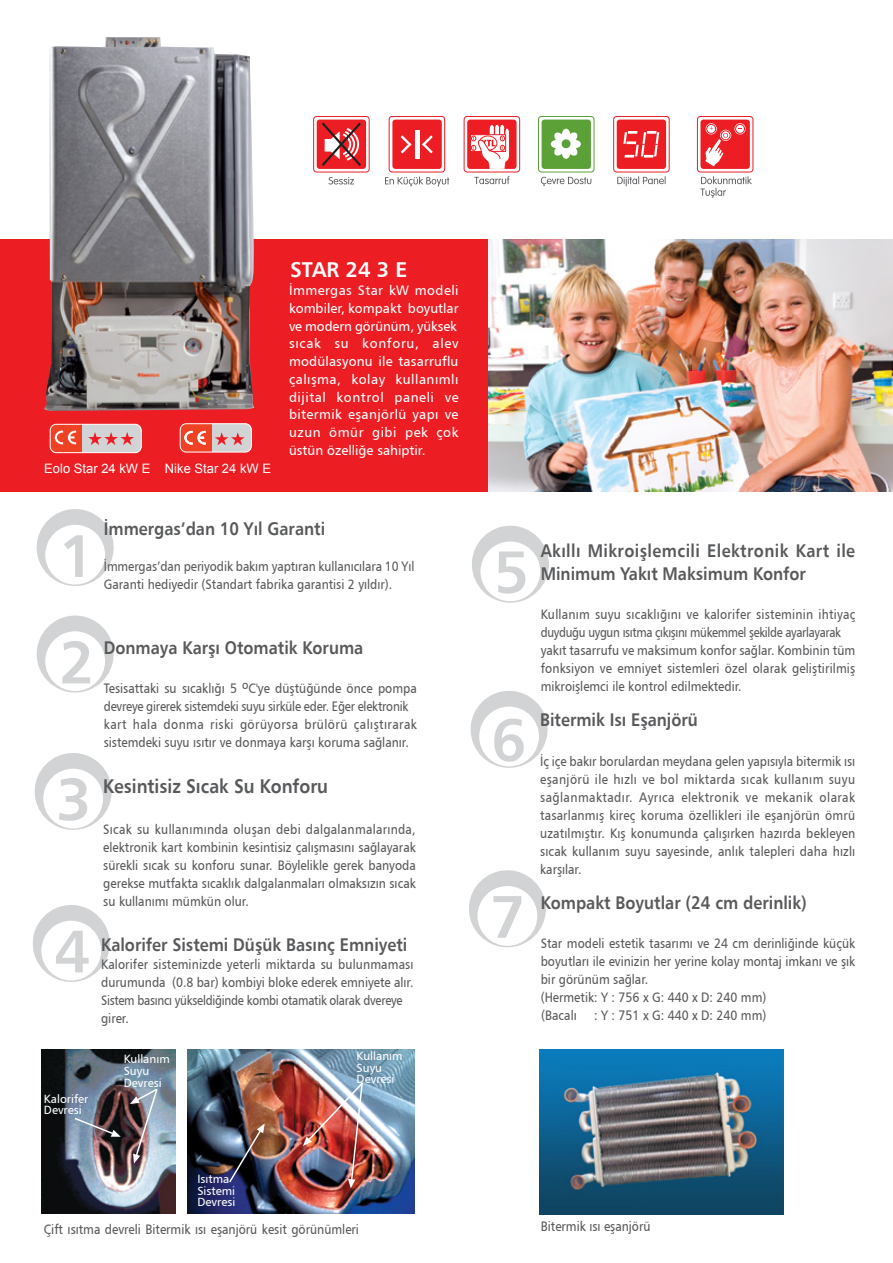
<style>
.page{position:relative;width:893px;height:1263px;background:#fff}
.page>*{position:absolute;margin:0;border:0;box-sizing:border-box;transform-origin:0 0}
.t1{font:60px "Humanist 777 BT Bold B";color:#d1d3d4}
.t2{font:21px "Humanist 777 BT Bold B";color:#fff}
.t3{font:19.5px "Humanist 777 BT Bold B";color:#58595b;scale:.9 1}
.t4{font:18px "Humanist 777 BT Bold B";color:#58595b;scale:.9 1}
.t5{font:18px/22.2px "Humanist 777 BT Bold B";letter-spacing:.025em;color:#58595b;scale:.9 1}
.t6{font:13.5px/18px "Humanist 777 BT Roman B";color:#58595b;scale:.9 1}
.t7{font:13.5px/17.7px "Humanist 777 BT Roman B";letter-spacing:.03em;color:#fff}
.t8{font:13.5px/18px "Humanist 777 BT Roman B";color:#58595b;scale:.89 1}
.t9{font:13.05px "Arial";color:#fff}
.t10{font:11.7px/11.7px "Humanist 777 BT Roman B";color:#fff}
</style>
<div class="page">
<svg style="left:37px;top:615px;width:77px;height:77px"></svg>
<svg style="left:37px;top:509px;width:77px;height:77px"></svg>
<div style="left:617px;top:120px;width:49px;height:49px;background:#ed1d24;border-radius:3px"></div>
<div style="left:613px;top:116px;width:57px;height:56px;border:1px solid #ed1d24;border-radius:3px"></div>
<svg style="left:617px;top:176px;width:49px;height:10px"></svg>
<svg style="left:623px;top:131px;width:36px;height:27px"></svg>
<div style="left:392px;top:120px;width:50px;height:49px;background:#ed1d24;border-radius:3px"></div>
<hr style="left:415px;top:130px;width:4px;height:28px;background:#fff">
<svg style="left:422px;top:135px;width:11px;height:18px"></svg>
<svg style="left:401px;top:135px;width:10px;height:18px"></svg>
<div style="left:389px;top:116px;width:56px;height:56px;border:1px solid #ed1d24;border-radius:3px"></div>
<svg style="left:385px;top:177px;width:64px;height:10px"></svg>
<div style="left:317px;top:120px;width:49px;height:49px;background:#ed1d24;border-radius:3px"></div>
<div style="left:313px;top:116px;width:57px;height:56px;border:1px solid #ed1d24;border-radius:3px"></div>
<svg style="left:329px;top:177px;width:25px;height:7px"></svg>
<svg style="left:322px;top:122px;width:39px;height:44px"></svg>
<div style="left:542px;top:120px;width:49px;height:49px;background:#5ca038;border-radius:3px"></div>
<div style="left:538px;top:116px;width:56px;height:56px;border:1px solid #5ca038;border-radius:3px"></div>
<svg style="left:562px;top:129px;width:8px;height:11px"></svg>
<svg style="left:562px;top:147px;width:8px;height:12px"></svg>
<svg style="left:569px;top:140px;width:12px;height:8px"></svg>
<svg style="left:553px;top:132px;width:25px;height:24px"></svg>
<div style="left:562px;top:139px;width:8px;height:9px;background:#5ca038;border-radius:50%"></div>
<svg style="left:541px;top:177px;width:50px;height:9px"></svg>
<div style="left:467px;top:120px;width:50px;height:49px;background:#ed1d24;border-radius:3px"></div>
<div style="left:470px;top:134px;width:36px;height:18px;background:#ed232a"></div>
<svg style="left:471px;top:124px;width:39px;height:45px"></svg>
<div style="left:464px;top:116px;width:56px;height:56px;border:1px solid #ed1d24;border-radius:3px"></div>
<svg style="left:474px;top:176px;width:36px;height:8px"></svg>
<div style="left:700px;top:120px;width:50px;height:49px;background:#ed1d24;border-radius:3px"></div>
<div style="left:697px;top:116px;width:56px;height:56px;border:1px solid #ed1d24;border-radius:3px"></div>
<div style="left:706px;top:124px;width:10px;height:10px;border:1px solid #ed1d24;border-radius:50%"></div>
<svg style="left:734px;top:123px;width:12px;height:11px"></svg>
<div style="left:735px;top:124px;width:10px;height:10px;border:1px solid #ed1d24;border-radius:50%"></div>
<div style="left:721px;top:130px;width:9px;height:10px;border:1px solid #ed1d24;border-radius:50%"></div>
<svg style="left:700px;top:176px;width:52px;height:22px"></svg>
<svg style="left:705px;top:126px;width:23px;height:41px"></svg>
<div style="left:0;top:240px;width:893px;height:252px;background:#ed1d24"></div>
<div style="left:50px;top:424px;width:91px;height:29px;background:#ef4123;border-radius:6px"></div>
<svg style="left:55px;top:431px;width:21px;height:13px"></svg>
<div style="left:82px;top:424px;width:59px;height:29px;background:#d1d3d4"></div>
<div style="left:50px;top:424px;width:92px;height:29px;border:1px solid #fff;border-radius:6px"></div>
<svg style="left:88px;top:432px;width:46px;height:13px"></svg>
<svg style="left:35px;top:753px;width:77px;height:77px"></svg>
<svg style="left:472px;top:526px;width:77px;height:77px"></svg>
<img style="left:187px;top:1049px;width:228px;height:164px">
<img style="left:42px;top:1049px;width:133px;height:164px">
<img style="left:303px;top:1081px;width:62px;height:107px">
<img style="left:228px;top:1123px;width:37px;height:61px">
<img style="left:130px;top:1087px;width:29px;height:76px">
<svg style="left:73px;top:1116px;width:48px;height:21px"></svg>
<svg style="left:471px;top:691px;width:77px;height:77px"></svg>
<svg style="left:469px;top:870px;width:77px;height:77px"></svg>
<svg style="left:33px;top:905px;width:77px;height:77px"></svg>
<div style="left:180px;top:424px;width:71px;height:28px;background:#ef4123;border-radius:6px"></div>
<div style="left:212px;top:424px;width:39px;height:28px;background:#d1d3d4"></div>
<div style="left:180px;top:423px;width:72px;height:30px;border:1px solid #fff;border-radius:6px"></div>
<svg style="left:215px;top:432px;width:30px;height:13px"></svg>
<svg style="left:184px;top:431px;width:22px;height:14px"></svg>
<img style="left:43px;top:37px;width:211px;height:374px">
<img style="left:539px;top:1049px;width:245px;height:165px">
<img style="left:489px;top:240px;width:404px;height:252px">
<h2 class="t2" style="left:290px;top:257px;width:119px">STAR 24 3 E</h2>
<p class="t9" style="left:44px;top:459px;width:108px">Eolo Star 24 kW E</p>
<p class="t9" style="left:165px;top:459px;width:108px">Nike Star 24 kW E</p>
<p class="t7" style="left:289px;top:281px;width:171px">İmmergas Star kW modeli kombiler, kompakt boyutlar ve modern görünüm, yüksek sıcak su konforu, alev modülasyonu ile tasarruflu çalışma, kolay kullanımlı dijital kontrol paneli ve bitermik eşanjörlü yapı ve uzun ömür gibi pek çok üstün özelliğe sahiptir.</p>
<h1 class="t1" style="left:59px;top:518px;width:37px">1</h1>
<h3 class="t4" style="left:104px;top:517px;width:248px">İmmergas’dan 10 Yıl Garanti</h3>
<p class="t8" style="left:104px;top:557px;width:350px">İmmergas’dan periyodik bakım yaptıran kullanıcılara 10 Yıl<br>Garanti hediyedir (Standart fabrika garantisi 2 yıldır).</p>
<h1 class="t1" style="left:59px;top:625px;width:37px">2</h1>
<h1 class="t1" style="left:56px;top:761px;width:37px">3</h1>
<h1 class="t1" style="left:54px;top:913px;width:37px">4</h1>
<p class="t10" style="left:44px;top:1092px;width:46px">Kalorifer<br>Devresi</p>
<h3 class="t4" style="left:104px;top:637px;width:290px">Donmaya Karşı Otomatik Koruma</h3>
<p class="t6" style="left:104px;top:679px;width:349px">Tesisattaki su sıcaklığı 5 <sup>o</sup>C'ye düştüğünde önce pompa devreye girerek sistemdeki suyu sirküle eder. Eğer elektronik kart hala donma riski görüyorsa brülörü çalıştırarak sistemdeki suyu ısıtır ve donmaya karşı koruma sağlanır.</p>
<h3 class="t3" style="left:103px;top:774px;width:251px">Kesintisiz Sıcak Su Konforu</h3>
<p class="t6" style="left:103px;top:820px;width:349px;text-align:justify">Sıcak su kullanımında oluşan debi dalgalanmalarında, elektronik kart kombinin kesintisiz çalışmasını sağlayarak sürekli sıcak su konforu sunar. Böylelikle gerek banyoda gerekse mutfakta sıcaklık dalgalanmaları olmaksızın sıcak su kullanımı mümkün olur.</p>
<h3 class="t4" style="left:101px;top:933px;width:342px">Kalorifer Sistemi Düşük Basınç Emniyeti</h3>
<p class="t6" style="left:101px;top:954px;width:349px">Kalorifer sisteminizde yeterli miktarda su bulunmaması durumunda (0.8 bar) kombiyi bloke ederek emniyete alır.<br>Sistem basıncı yükseldiğinde kombi otamatik olarak dvereye girer.</p>
<p class="t10" style="left:124px;top:1053px;width:47px">Kullanım<br>Suyu<br>Devresi</p>
<p class="t10" style="left:357px;top:1050px;width:47px">Kullanım<br>Suyu<br>Devresi</p>
<p class="t10" style="left:197px;top:1173px;width:39px">Isıtma<br>Sistemi<br>Devresi</p>
<h1 class="t1" style="left:493px;top:534px;width:37px">5</h1>
<h3 class="t5" style="left:541px;top:539px;width:351px">Akıllı Mikroişlemcili Elektronik Kart ile<br>Minimum Yakıt Maksimum Konfor</h3>
<p class="t6" style="left:541px;top:605px;width:351px">Kullanım suyu sıcaklığını ve kalorifer sisteminin ihtiyaç duyduğu uygun ısıtma çıkışını mükemmel şekilde ayarlayarak yakıt tasarrufu ve maksimum konfor sağlar. Kombinin tüm fonksiyon ve emniyet sistemleri özel olarak geliştirilmiş mikroişlemci ile kontrol edilmektedir.</p>
<h1 class="t1" style="left:491px;top:702px;width:37px">6</h1>
<h3 class="t4" style="left:540px;top:709px;width:177px">Bitermik Isı Eşanjörü</h3>
<p class="t6" style="left:540px;top:751px;width:352px;text-align:justify">İç içe bakır borulardan meydana gelen yapısıyla bitermik ısı eşanjörü ile hızlı ve bol miktarda sıcak kullanım suyu sağlanmaktadır. Ayrıca elektronik ve mekanik olarak tasarlanmış kireç koruma özellikleri ile eşanjörün ömrü uzatılmıştır. Kış konumunda çalışırken hazırda bekleyen sıcak kullanım suyu sayesinde, anlık talepleri daha hızlı karşılar.</p>
<h1 class="t1" style="left:490px;top:879px;width:37px">7</h1>
<h3 class="t4" style="left:541px;top:891px;width:297px">Kompakt Boyutlar (24 cm derinlik)</h3>
<p class="t6" style="left:541px;top:934px;width:351px">Star modeli estetik tasarımı ve 24 cm derinliğinde küçük boyutları ile evinizin her yerine kolay montaj imkanı ve şık bir görünüm sağlar.<br>(Hermetik: Y : 756 x G: 440 x D: 240 mm)<br>(Bacalı</p>
<p class="t6" style="left:594px;top:1006px;width:193px">: Y : 751 x G: 440 x D: 240 mm)</p>
<p class="t6" style="left:44px;top:1220px;width:352px">Çift ısıtma devreli Bitermik ısı eşanjörü kesit görünümleri</p>
<p class="t6" style="left:541px;top:1217px;width:123px">Bitermik ısı eşanjörü</p>
</div>
